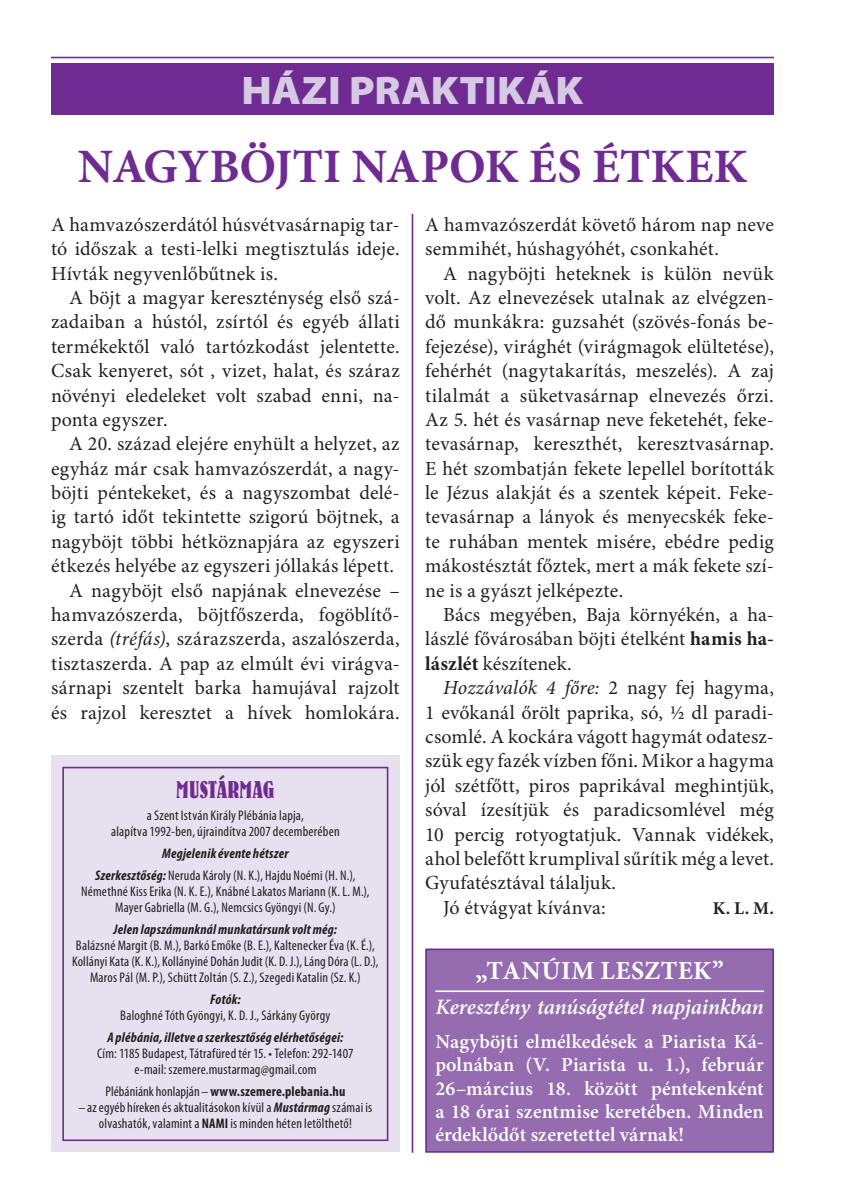
<style>
.page{position:relative;width:842px;height:1191px;background:#fff}
.page>*{position:absolute;margin:0;border:0;box-sizing:border-box;transform-origin:0 0}
.t1{font:700 48px "Minion Pro";letter-spacing:-.005em;color:#6f2b91}
.t2{font:900 semi-expanded 40px "Myriad Pro";letter-spacing:.01em;color:#d5c9e3}
.t3{font:700 26px "Minion Pro";letter-spacing:.02em;color:#fff}
.t4{font:24px "H Bernhard Condensed Bold";letter-spacing:.005em;color:#6f2b91}
.t5{font:italic 600 22px "Minion Pro";letter-spacing:-.01em;color:#fff}
.t6{font:20px/24.4px "Minion Pro";letter-spacing:.01em;color:#231f20;text-align:justify}
.t7{font:600 20px/23.2px "Minion Pro";color:#fff;text-align:justify}
.t8{font:italic 20px "Minion Pro";color:#231f20}
.t9{font:700 18px "Minion Pro";color:#231f20}
.t10{font:condensed 14px/16.2px "Myriad Pro";letter-spacing:.015em;color:#231f20;text-align:center}
.t11{font:italic 700 condensed 14px/21.8px "Myriad Pro";letter-spacing:.02em;color:#231f20;text-align:center}
.t12{font:700 condensed 14px "Myriad Pro";letter-spacing:.01em;color:#231f20}
.s1{font-style:italic}
.s2{font-weight:400;font-style:normal}
.s3{font-weight:400}
.s4{font-weight:700;font-style:italic}
.s5{font-weight:700}
.s6{font-style:normal}
</style>
<div class="page">
<hr style="left:412px;top:214px;width:1px;height:938px;background:#6f2b91">
<hr style="left:51px;top:57px;width:723px;height:1px;background:#6f2b91">
<div style="left:51px;top:63px;width:723px;height:51px;background:#6f2b91"></div>
<div style="left:426px;top:949px;width:347px;height:202px;background:#946caf"></div>
<hr style="left:435px;top:990px;width:329px;height:2px;background:#fff">
<div style="left:425px;top:948px;width:349px;height:204px;border:2px solid #6f2b91"></div>
<div style="left:51px;top:755px;width:349px;height:397px;background:#e7e0ef"></div>
<div style="left:62px;top:766px;width:326px;height:375px;border:2px solid #6f2b91"></div>
<h2 class="t2" style="left:241px;top:75px;width:343px">HÁZI PRAKTIKÁK</h2>
<h1 class="t1" style="left:78px;top:147px;width:671px">NAGYBÖJTI NAPOK ÉS ÉTKEK</h1>
<p class="t6" style="left:51px;top:214px;width:350px">A hamvazószerdától húsvétvasárnapig tar&shy;tó időszak a testi-lelki megtisztulás ideje.<br>Hívták negyvenlőbűtnek is.</p>
<p class="t6" style="left:51px;top:287px;width:350px;text-indent:18px">A böjt a magyar kereszténység első szá&shy;zadaiban a hústól, zsírtól és egyéb állati termékektől való tartózkodást jelentette.<br>Csak kenyeret, sót , vizet, halat, és száraz növényi eledeleket volt szabad enni, na&shy;ponta egyszer.</p>
<p class="t6" style="left:51px;top:433px;width:350px;text-align:right">A 20. század elejére enyhült a helyzet, az egyház már csak hamvazószerdát, a nagy&shy;böjti péntekeket, és a nagyszombat delé&shy;ig tartó időt tekintette szigorú böjtnek, a nagyböjt többi hétköznapjára az egyszeri étkezés helyébe az egyszeri jóllakás lépett.<br>A nagyböjt első napjának elnevezése – ham vazó szerda, böjtfőszerda, fog öblítő&shy;szerda <span class="s1">(tréfás)</span>, szárazszerda, aszalószerda, tisztaszerda. A pap az elmúlt évi virágva&shy;sárnapi szentelt barka hamujával rajzolt és rajzol keresztet a hívek homlokára.</p>
<p class="t4" style="left:176px;top:780px;width:100px">MUSTÁRMAG</p>
<p class="t10" style="left:111px;top:808px;width:230px">a Szent István Király Plébánia lapja,<br>alapítva 1992-ben, újraindítva 2007 decemberében</p>
<p class="t11" style="left:95px;top:843px;width:262px">Megjelenik évente hétszer<br>Szerkesztőség: <span class="s2">Neruda Károly (N. K.), Hajdu Noémi (H. N.),</span></p>
<p class="t10" style="left:81px;top:884px;width:290px">Némethné Kiss Erika (N. K. E.), Knábné Lakatos Mariann (K. L. M.),<br>Mayer Gabriella (M. G.), Nemcsics Gyöngyi (N. Gy.)</p>
<p class="t11" style="left:114px;top:919px;width:225px">Jelen lapszámunknál munkatársunk volt még:</p>
<p class="t10" style="left:72px;top:938px;width:308px">Balázsné Margit (B. M.), Barkó Emőke (B. E.), Kaltenecker Éva (K. É.),<br>Kollányi Kata (K. K.), Kollányiné Dohán Judit (K. D. J.), Láng Dóra (L. D.),<br>Maros Pál (M. P.), Schütt Zoltán (S. Z.), Szegedi Katalin (Sz. K.)</p>
<p class="t11" style="left:210px;top:989px;width:32px">Fotók:</p>
<p class="t10" style="left:120px;top:1008px;width:212px">Baloghné Tóth Gyöngyi, K. D. J., Sárkány György</p>
<p class="t11" style="left:107px;top:1027px;width:237px">A plébánia, illetve a szerkesztőség elérhetőségei:</p>
<p class="t10" style="left:97px;top:1046px;width:258px">Cím: 1185 Budapest, Tátrafüred tér 15. • Telefon: 292-1407 e-mail: szemere.mustarmag@gmail.com</p>
<p class="t12" style="left:105px;top:1086px;width:241px"><span class="s3">Plébániánk honlapján –</span> www.szemere.plebania.hu</p>
<p class="t10" style="left:78px;top:1100px;width:295px">– az egyéb híreken és aktualitásokon kívül a <span class="s4">Mustármag</span> számai is olvashatók, valamint a <span class="s5">NAMI</span> is minden héten letölthető!</p>
<p class="t6" style="left:425px;top:214px;width:350px">A ham vazó szerdát követő három nap neve semmihét, húshagyóhét, csonkahét.</p>
<p class="t6" style="left:425px;top:263px;width:350px;text-indent:18px">A nagyböjti heteknek is külön nevük volt. Az elnevezések utalnak az elvégzen&shy;dő munkákra: guzsahét (szövés-fonás be&shy;fejezése), virághét (virágmagok elültetése), fehérhét (nagytakarítás, meszelés). A zaj tilalmát a süketvasárnap elnevezés őrzi.<br>Az 5. hét és vasárnap neve feketehét, feke&shy;tevasárnap, kereszthét, keresztvasárnap.<br>E hét szombatján fekete lepellel borították le Jézus alakját és a szentek képeit. Feke&shy;tevasárnap a lányok és menyecskék feke&shy;te ruhában mentek misére, ebédre pedig mákostésztát főztek, mert a mák fekete szí&shy;ne is a gyászt jelképezte.</p>
<p class="t6" style="left:425px;top:604px;width:350px;text-indent:18px">Bács megyében, Baja környékén, a ha&shy;lászlé fővárosában böjti ételként <span class="s5">hamis ha&shy;lászlét</span> készítenek.</p>
<p class="t8" style="left:443px;top:680px;width:332px">Hozzávalók 4 főre: <span class="s6">2 nagy fej hagyma,</span></p>
<p class="t6" style="left:425px;top:701px;width:350px">1 evőkanál őrölt paprika, só, ½ dl paradi-</p>
<p class="t6" style="left:425px;top:726px;width:350px">csomlé. A kockára vágott hagymát odatesz-</p>
<p class="t6" style="left:425px;top:750px;width:350px">szük egy fazék vízben főni. Mikor a hagyma</p>
<p class="t6" style="left:425px;top:775px;width:350px">jól szétfőtt, piros paprikával meghintjük,</p>
<p class="t6" style="left:425px;top:799px;width:350px">sóval ízesítjük és paradicsomlével még</p>
<p class="t6" style="left:425px;top:823px;width:350px">10 percig rotyogtatjuk. Vannak vidékek,</p>
<p class="t6" style="left:425px;top:848px;width:350px">ahol belefőtt krumplival sűrítik még a levet.</p>
<p class="t6" style="left:425px;top:872px;width:192px">Gyufatésztával tálaljuk.</p>
<p class="t6" style="left:443px;top:896px;width:164px">Jó étvágyat kívánva:</p>
<p class="t9" style="left:713px;top:900px;width:63px">K. L. M.</p>
<h3 class="t3" style="left:475px;top:960px;width:250px">„TANÚIM LESZTEK”</h3>
<p class="t5" style="left:435px;top:998px;width:330px">Keresztény tanúságtétel napjainkban</p>
<p class="t7" style="left:435px;top:1031px;width:330px">Nagyböjti elmélkedések a Piarista Ká&shy;polnában (V. Piarista u. 1.), február 26–március 18. között péntekenként a 18 órai szentmise keretében. Minden érdeklődőt szeretettel várnak!</p>
</div>
